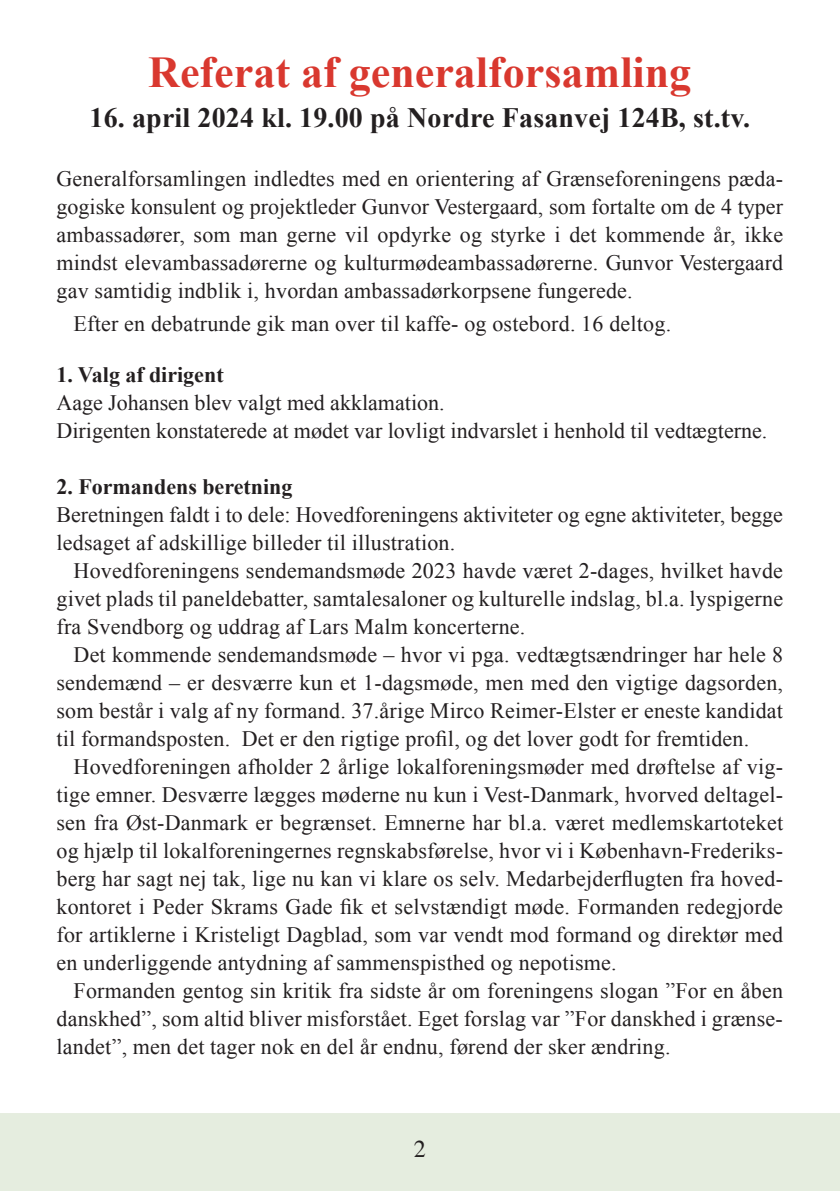
<style>
.page{position:relative;width:840px;height:1191px;background:#fff}
.page>*{position:absolute;margin:0;border:0;box-sizing:border-box;transform-origin:0 0}
.t1{font:700 44px "Times New Roman";color:#d9382f}
.t2{font:700 28px "Times New Roman";letter-spacing:.005em;color:#231f20}
.t3{font:24px "Times";color:#231f20}
.t4{font:22px/28px "Times New Roman";letter-spacing:.01em;color:#231f20;text-align:justify}
.t5{font:700 22px "Times New Roman";color:#231f20}
</style>
<div class="page">
<div style="left:0;top:1113px;width:839px;height:78px;background:#e5eddf"></div>
<h1 class="t1" style="left:148px;top:41px;width:544px">Referat af generalforsamling</h1>
<p class="t2" style="left:89px;top:98px;width:661px">16. april 2024 kl. 19.00 på Nordre Fasanvej 124B, st.tv.</p>
<p class="t4" style="left:56px;top:164px;width:727px">Generalforsamlingen indledtes med en orientering af Grænseforeningens pæda&shy;gogiske konsulent og projektleder Gunvor Vestergaard, som fortalte om de 4 typer ambassadører, som man gerne vil opdyrke og styrke i det kommende år, ikke mindst elevambassadørerne og kulturmødeambassadørerne. Gunvor Vestergaard gav samtidig indblik i, hvordan ambassadørkorpsene fungerede.</p>
<p class="t4" style="left:73px;top:309px;width:599px">Efter en debatrunde gik man over til kaffe- og ostebord. 16 deltog.</p>
<p class="t5" style="left:56px;top:359px;width:168px">1. Valg af dirigent</p>
<p class="t4" style="left:56px;top:388px;width:712px">Aage Johansen blev valgt med akklamation.<br>Dirigenten konstaterede at mødet var lovligt indvarslet i henhold til vedtægterne.</p>
<p class="t5" style="left:56px;top:471px;width:237px">2. Formandens beretning</p>
<p class="t4" style="left:56px;top:500px;width:727px">Beretningen faldt i to dele: Hovedforeningens aktiviteter og egne aktiviteter, begge ledsaget af adskillige billeder til illustration.</p>
<p class="t4" style="left:56px;top:556px;width:727px;text-indent:17px">Hovedforeningens sendemandsmøde 2023 havde været 2-dages, hvilket havde givet plads til paneldebatter, samtalesaloner og kulturelle indslag, bl.a. lyspigerne fra Svendborg og uddrag af Lars Malm koncerterne.</p>
<p class="t4" style="left:56px;top:640px;width:727px;text-indent:17px">Det kommende sendemandsmøde – hvor vi pga. vedtægtsændringer har hele 8 sendemænd – er desværre kun et 1-dagsmøde, men med den vigtige dagsorden, som består i valg af ny formand. 37.årige Mirco Reimer-Elster er eneste kandidat til formandsposten. Det er den rigtige profil, og det lover godt for fremtiden.</p>
<p class="t4" style="left:56px;top:752px;width:727px;text-indent:17px">Hovedforeningen afholder 2 årlige lokalforeningsmøder med drøftelse af vig&shy;tige emner. Desværre lægges møderne nu kun i Vest-Danmark, hvorved deltagel&shy;sen fra Øst-Danmark er begrænset. Emnerne har bl.a. været medlemskartoteket og hjælp til lokalforeningernes regnskabsførelse, hvor vi i København-Frederiks&shy;berg har sagt nej tak, lige nu kan vi klare os selv. Medarbejderflugten fra hoved&shy;kontoret i Peder Skrams Gade fik et selvstændigt møde. Formanden redegjorde for artiklerne i Kristeligt Dagblad, som var vendt mod formand og direktør med en underliggende antydning af sammenspisthed og nepotisme.</p>
<p class="t4" style="left:56px;top:976px;width:727px;text-indent:17px">Formanden gentog sin kritik fra sidste år om foreningens slogan ”For en åben danskhed”, som altid bliver misforstået. Eget forslag var ”For danskhed i grænse&shy;landet”, men det tager nok en del år endnu, førend der sker ændring.</p>
<p class="t3" style="left:413px;top:1126px;width:13px">2</p>
</div>
